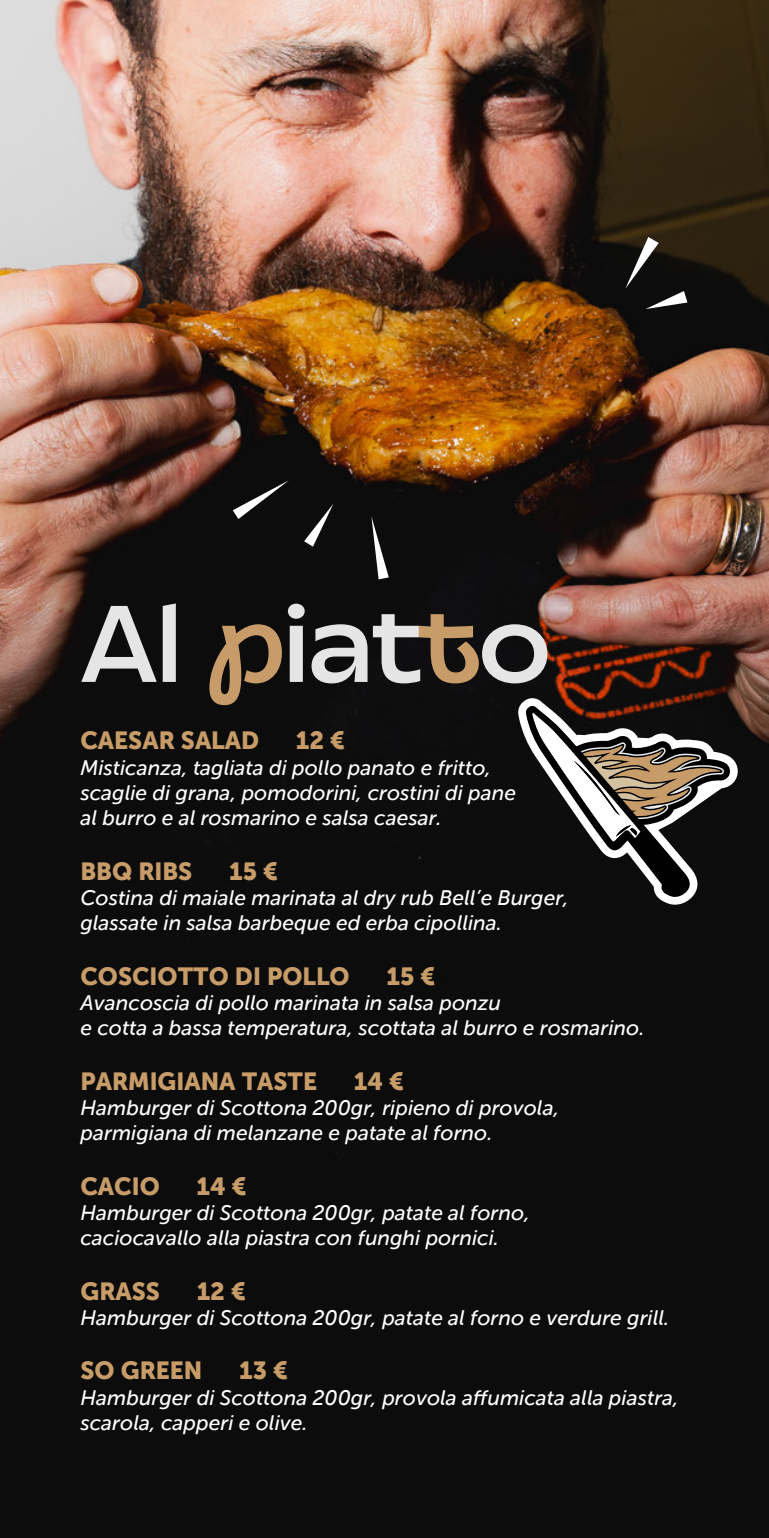
<style>
.page{position:relative;width:769px;height:1538px;background:#fff}
.page>*{position:absolute;margin:0;border:0;box-sizing:border-box;transform-origin:0 0}
.t1{font:600 108.5px "Transforma Mix Trial";color:#e5e5e5}
.t2{font:24.5px "Museo Sans Cyrl 900";color:#c79c68}
.t3{font:italic 21px/25.2px "Museo Sans Cyrl 500";color:#fff}
.s1{color:#c79c68}
</style>
<div class="page">
<div style="left:0;top:1275px;width:769px;height:263px;background:#0c0c0c"></div>
<img style="left:0;top:0;width:769px;height:1275px">
<svg style="left:233px;top:480px;width:56px;height:39px;background:#303030"></svg>
<svg style="left:371px;top:516px;width:18px;height:63px"></svg>
<svg style="left:304px;top:504px;width:29px;height:43px"></svg>
<svg style="left:625px;top:237px;width:62px;height:72px;background:#32302c"></svg>
<svg style="left:518px;top:697px;width:222px;height:209px"></svg>
<h1 class="t1" style="left:80px;top:575px;width:475px">Al <span class="s1">p</span>iat<span class="s1">t</span>o</h1>
<p class="t2" style="left:80px;top:727px;width:180px">CAESAR SALAD</p>
<p class="t2" style="left:296px;top:727px;width:51px">12 €</p>
<p class="t3" style="left:80px;top:755px;width:437px">Misticanza, tagliata di pollo panato e fritto, scaglie di grana, pomodorini, crostini di pane al burro e al rosmarino e salsa caesar.</p>
<p class="t2" style="left:80px;top:857px;width:113px">BBQ RIBS</p>
<p class="t2" style="left:229px;top:857px;width:50px">15 €</p>
<p class="t3" style="left:80px;top:885px;width:490px">Costina di maiale marinata al dry rub Bell’e Burger, glassate in salsa barbeque ed erba cipollina.</p>
<p class="t2" style="left:80px;top:962px;width:271px">COSCIOTTO DI POLLO</p>
<p class="t2" style="left:386px;top:962px;width:50px">15 €</p>
<p class="t3" style="left:80px;top:990px;width:565px">Avancoscia di pollo marinata in salsa ponzu<br>e cotta a bassa temperatura, scottata al burro e rosmarino.</p>
<p class="t2" style="left:80px;top:1067px;width:238px">PARMIGIANA TASTE</p>
<p class="t2" style="left:354px;top:1067px;width:51px">14 €</p>
<p class="t3" style="left:80px;top:1095px;width:480px">Hamburger di Scottona 200gr, ripieno di provola, parmigiana di melanzane e patate al forno.</p>
<p class="t2" style="left:80px;top:1172px;width:81px">CACIO</p>
<p class="t2" style="left:197px;top:1172px;width:51px">14 €</p>
<p class="t3" style="left:80px;top:1200px;width:451px">Hamburger di Scottona 200gr, patate al forno, caciocavallo alla piastra con funghi pornici.</p>
<p class="t2" style="left:80px;top:1277px;width:81px">GRASS</p>
<p class="t2" style="left:197px;top:1277px;width:51px">12 €</p>
<p class="t3" style="left:80px;top:1305px;width:590px">Hamburger di Scottona 200gr, patate al forno e verdure grill.</p>
<p class="t2" style="left:80px;top:1357px;width:123px">SO GREEN</p>
<p class="t2" style="left:239px;top:1357px;width:50px">13 €</p>
<p class="t3" style="left:80px;top:1385px;width:600px">Hamburger di Scottona 200gr, provola affumicata alla piastra, scarola, capperi e olive.</p>
</div>
